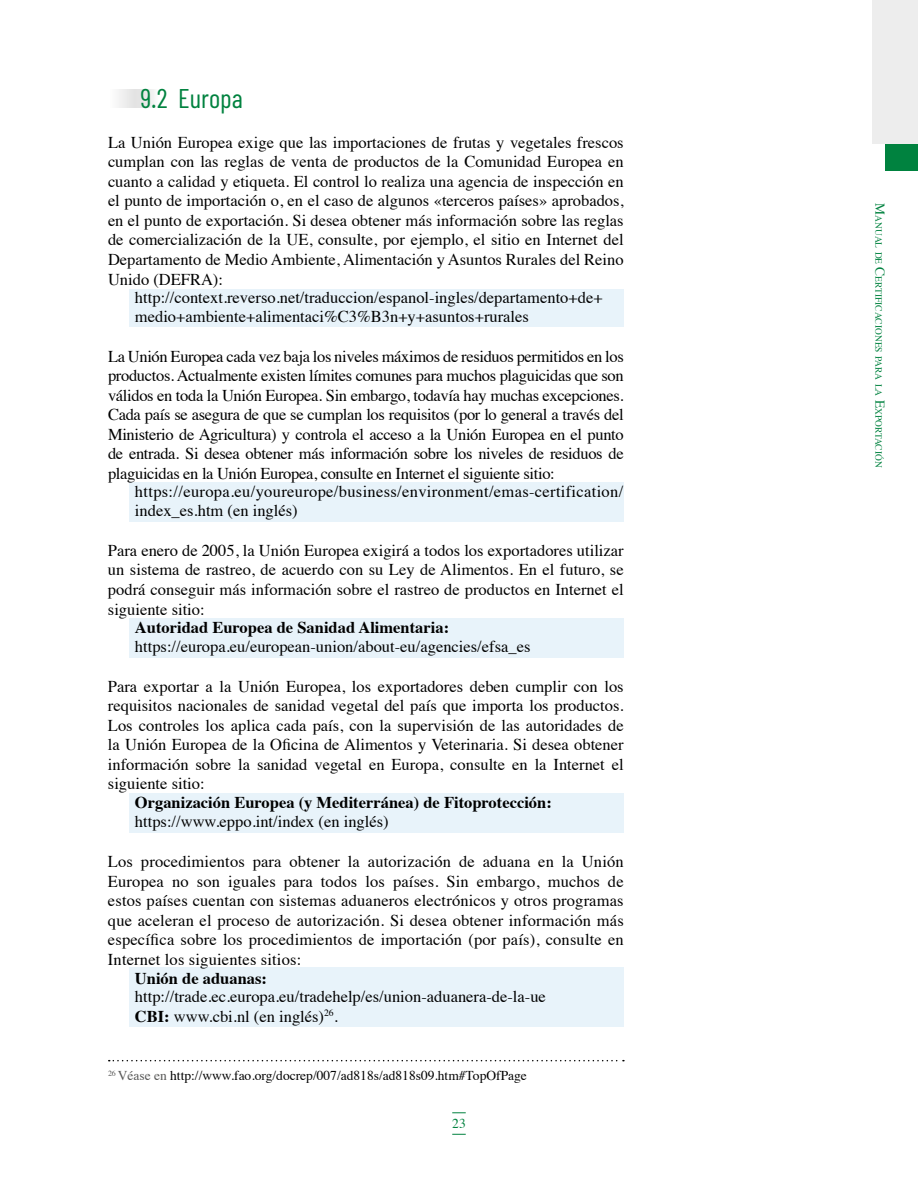
<style>
.page{position:relative;width:918px;height:1188px;background:#fff}
.page>*{position:absolute;margin:0;border:0;box-sizing:border-box;transform-origin:0 0}
.t1{font:27px "Barlow Condensed";color:#00823f}
.t2{font:16.5px/19.5px "Times";color:#000;text-align:justify}
.t3{font:700 16.5px "Times";color:#000}
.t4{font:16.5px/18.6px "Times";letter-spacing:.02em;color:#000}
.t5{font:13.5px "Times";color:#000}
.t6{font:13.5px "Times";color:#00823f}
.t7{font:9.45px "Times";color:#00823f}
.s1{font-weight:700}
.s2{color:#575756}
.s3{font-size:13.5px}
</style>
<div class="page">
<div style="left:886px;top:143px;width:32px;height:28px;background:#00823f"></div>
<div style="left:872px;top:0;width:46px;height:144px;background:#ededed"></div>
<svg style="left:452px;top:1134px;width:14px;height:1px"></svg>
<svg style="left:452px;top:1113px;width:14px;height:1px"></svg>
<svg style="left:119px;top:89px;width:35px;height:19px"></svg>
<div style="left:130px;top:290px;width:494px;height:37px;background:#e8f3fa"></div>
<div style="left:130px;top:482px;width:494px;height:40px;background:#e8f3fa"></div>
<div style="left:130px;top:618px;width:494px;height:40px;background:#e8f3fa"></div>
<div style="left:130px;top:793px;width:494px;height:40px;background:#e8f3fa"></div>
<div style="left:130px;top:968px;width:494px;height:59px;background:#e8f3fa"></div>
<svg style="left:109px;top:1060px;width:515px;height:1px"></svg>
<h1 class="t1" style="left:140px;top:81px;width:104px">9.2 Europa</h1>
<p class="t2" style="left:108px;top:131px;width:517px">La Unión Europea exige que las importaciones de frutas y vegetales frescos cumplan con las reglas de venta de productos de la Comunidad Europea en cuanto a calidad y etiqueta. El control lo realiza una agencia de inspección en el punto de importación o, en el caso de algunos «terceros países» aprobados, en el punto de exportación. Si desea obtener más información sobre las reglas de comercialización de la UE, consulte, por ejemplo, el sitio en Internet del Departamento de Medio Ambiente, Alimentación y Asuntos Rurales del Reino Unido (DEFRA):</p>
<p class="t2" style="left:135px;top:287px;width:469px;line-height:18.6px">http://context.reverso.net/traduccion/espanol-ingles/departamento+de+ medio+ambiente+alimentaci%C3%B3n+y+asuntos+rurales</p>
<p class="t2" style="left:108px;top:345px;width:517px">La Unión Europea cada vez baja los niveles máximos de residuos permitidos en los productos. Actualmente existen límites comunes para muchos plaguicidas que son válidos en toda la Unión Europea. Sin embargo, todavía hay muchas excepciones.<br>Cada país se asegura de que se cumplan los requisitos (por lo general a través del Ministerio de Agricultura) y controla el acceso a la Unión Europea en el punto de entrada. Si desea obtener más información sobre los niveles de residuos de plaguicidas en la Unión Europea, consulte en Internet el siguiente sitio:</p>
<p class="t4" style="left:135px;top:481px;width:490px">https://europa.eu/youreurope/business/environment/emas-certification/ index_es.htm (en inglés)</p>
<p class="t2" style="left:108px;top:539px;width:517px">Para enero de 2005, la Unión Europea exigirá a todos los exportadores utilizar un sistema de rastreo, de acuerdo con su Ley de Alimentos. En el futuro, se podrá conseguir más información sobre el rastreo de productos en Internet el siguiente sitio:</p>
<p class="t3" style="left:135px;top:612px;width:316px">Autoridad Europea de Sanidad Alimentaria:</p>
<p class="t2" style="left:135px;top:635px;width:397px">https://europa.eu/european-union/about-eu/agencies/efsa_es</p>
<p class="t2" style="left:108px;top:675px;width:517px">Para exportar a la Unión Europea, los exportadores deben cumplir con los requisitos nacionales de sanidad vegetal del país que importa los productos.<br>Los controles los aplica cada país, con la supervisión de las autoridades de la Unión Europea de la Oficina de Alimentos y Veterinaria. Si desea obtener información sobre la sanidad vegetal en Europa, consulte en la Internet el siguiente sitio:</p>
<p class="t3" style="left:135px;top:787px;width:418px">Organización Europea (y Mediterránea) de Fitoprotección:</p>
<p class="t2" style="left:135px;top:811px;width:255px">https://www.eppo.int/index (en inglés)</p>
<p class="t2" style="left:108px;top:851px;width:517px">Los procedimientos para obtener la autorización de aduana en la Unión Europea no son iguales para todos los países. Sin embargo, muchos de estos países cuentan con sistemas aduaneros electrónicos y otros programas que aceleran el proceso de autorización. Si desea obtener información más específica sobre los procedimientos de importación (por país), consulte en Internet los siguientes sitios:</p>
<p class="t3" style="left:135px;top:962px;width:134px">Unión de aduanas:</p>
<p class="t2" style="left:135px;top:985px;width:412px">http://trade.ec.europa.eu/tradehelp/es/union-aduanera-de-la-ue<br><span class="s1">CBI:</span> www.cbi.nl (en inglés)<sup>26</sup>.</p>
<p class="t5" style="left:108px;top:1063px;width:420px"><sup>26</sup> <span class="s2">Véase en</span> http://www.fao.org/docrep/007/ad818s/ad818s09.htm#TopOfPage</p>
<p class="t6" style="left:452px;top:1111px;width:15px">23</p>
<p class="t7" style="left:887px;top:203px;width:266px;rotate:90deg"><span class="s3">M</span>anual de <span class="s3">C</span>ertificaciones para la <span class="s3">E</span>xportación</p>
</div>
